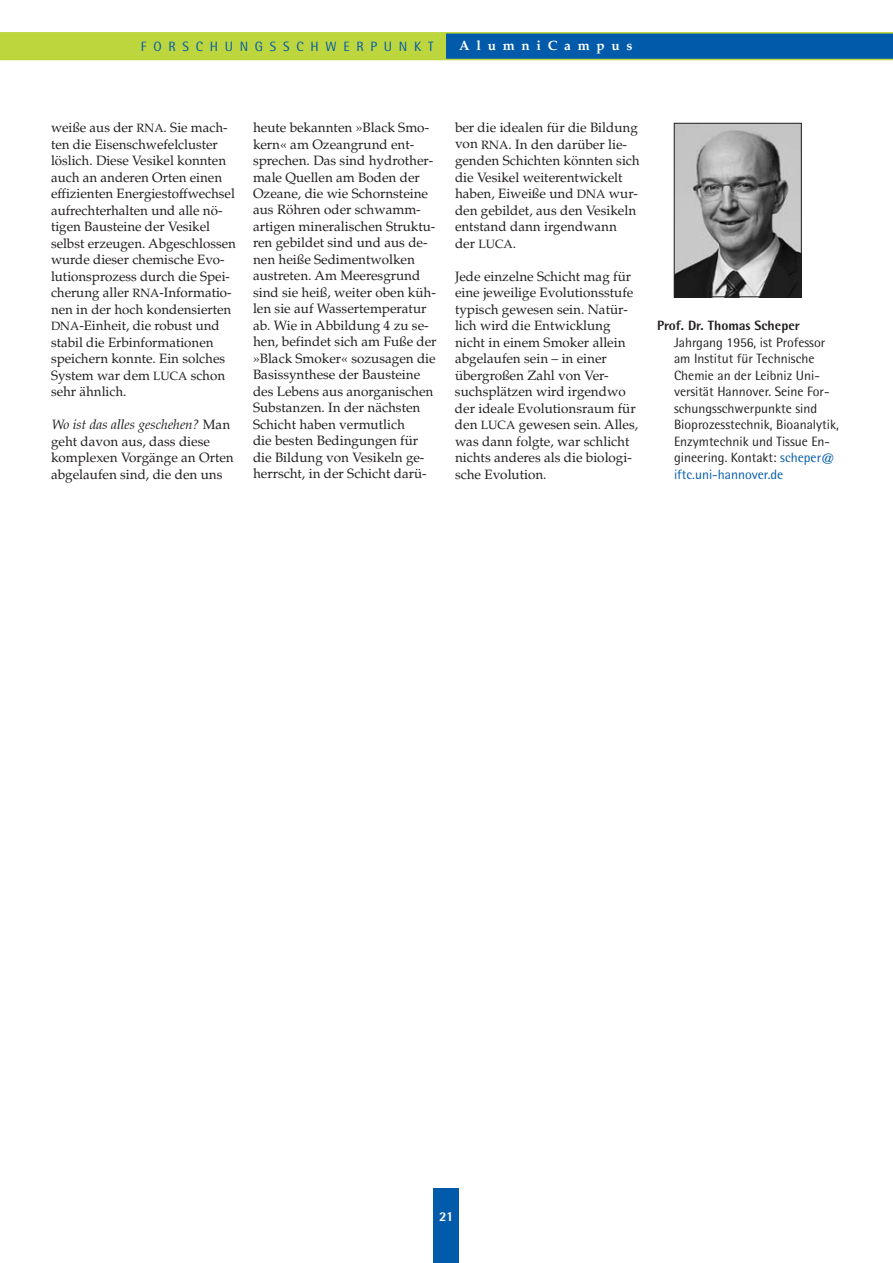
<style>
.page{position:relative;width:893px;height:1263px;background:#fff}
.page>*{position:absolute;margin:0;border:0;box-sizing:border-box;transform-origin:0 0}
.t1{font:13.5px/16.5px "Palatino";color:#231f20}
.t2{font:13.5px/16.5px "Rotis Semi Sans";color:#231f20}
.t3{font:13.5px "Rotis Semi Sans";letter-spacing:.5em;color:#015aaa}
.t4{font:800 13.5px "Rotis Semi Sans";color:#231f20}
.t5{font:700 13.5px "Palatino";letter-spacing:.5em;color:#fff}
.t6{font:800 13.5px "Rotis Semi Sans";color:#fff}
.s1{font-size:12px}
.s2{font-style:italic}
.s3{color:#015aaa}
</style>
<div class="page">
<div style="left:434px;top:1188px;width:25px;height:75px;background:#015aaa"></div>
<div style="left:0;top:33px;width:446px;height:27px;background:#bdd63e"></div>
<div style="left:446px;top:33px;width:447px;height:27px;background:#015aaa"></div>
<hr style="left:0;top:32px;width:893px;height:2px;background:#bdd63e">
<hr style="left:0;top:59px;width:893px;height:1px;background:#bdd63e">
<img style="left:676px;top:125px;width:123px;height:170px">
<div style="left:674px;top:123px;width:127px;height:174px;border:1px solid #231f20"></div>
<p class="t3" style="left:141px;top:38px;width:294px">Forschungsschwerpunkt</p>
<p class="t5" style="left:459px;top:37px;width:175px">AlumniCampus</p>
<p class="t1" style="left:51px;top:119px;width:186px">weiße aus der <span class="s1">RNA</span>. Sie mach&shy;ten die Eisenschwefelcluster löslich. Diese Vesikel konnten auch an anderen Orten einen effizienten Energiestoffwechsel aufrechterhalten und alle nö&shy;tigen Bausteine der Vesikel selbst erzeugen. Abgeschlossen wurde dieser chemische Evo&shy;lutionsprozess durch die Spei&shy;cherung aller <span class="s1">RNA</span>-Informatio&shy;nen in der hoch kondensierten<br><span class="s1">DNA</span>-Einheit, die robust und stabil die Erbinformationen speichern konnte. Ein solches<br>System war dem <span class="s1">LUCA</span> schon sehr ähnlich.</p>
<p class="t1" style="left:51px;top:416px;width:184px"><span class="s2">Wo ist das alles geschehen?</span> Man geht davon aus, dass diese komplexen Vorgänge an Orten abgelaufen sind, die den uns</p>
<p class="t1" style="left:253px;top:119px;width:185px">heute bekannten »Black Smo&shy;kern« am Ozeangrund ent&shy;sprechen. Das sind hydrother&shy;male Quellen am Boden der<br>Ozeane, die wie Schornsteine aus Röhren oder schwamm&shy;artigen mineralischen Struktu&shy;ren gebildet sind und aus de&shy;nen heiße Sedimentwolken austreten. Am Meeresgrund sind sie heiß, weiter oben küh&shy;len sie auf Wassertemperatur ab. Wie in Abbildung 4 zu se&shy;hen, befindet sich am Fuße der »Black Smoker« sozusagen die<br>Basissynthese der Bausteine des Lebens aus anorganischen<br>Substanzen. In der nächsten<br>Schicht haben vermutlich<br>die besten Bedingungen für die Bildung von Vesikeln ge&shy;herrscht, in der Schicht darü-</p>
<p class="t1" style="left:455px;top:119px;width:186px">ber die idealen für die Bildung von <span class="s1">RNA</span>. In den darüber lie&shy;genden Schichten könnten sich die Vesikel weiterentwickelt haben, Eiweiße und <span class="s1">DNA</span> wur&shy;den gebildet, aus den Vesikeln entstand dann irgendwann der <span class="s1">LUCA</span>.</p>
<p class="t1" style="left:455px;top:268px;width:185px">Jede einzelne Schicht mag für eine jeweilige Evolutionsstufe typisch gewesen sein. Natür&shy;lich wird die Entwicklung nicht in einem Smoker allein abgelaufen sein – in einer übergroßen Zahl von Ver&shy;suchsplätzen wird irgendwo der ideale Evolutionsraum für den <span class="s1">LUCA</span> gewesen sein. Alles, was dann folgte, war schlicht nichts anderes als die biologi&shy;sche Evolution.</p>
<p class="t4" style="left:657px;top:317px;width:144px">Prof. Dr. Thomas Scheper</p>
<p class="t2" style="left:674px;top:334px;width:166px">Jahrgang 1956, ist Professor am Institut für Technische<br>Chemie an der Leibniz U ni&shy;versität Hannover. Seine For&shy;schungsschwerpunkte sind<br>Bioprozesstechnik, Bioanalytik,<br>Enzymtechnik und Tissue En&shy;gineering. Kontakt: <span class="s3">scheper@ iftc.uni-hannover.de</span></p>
<p class="t6" style="left:439px;top:1208px;width:16px">21</p>
</div>
